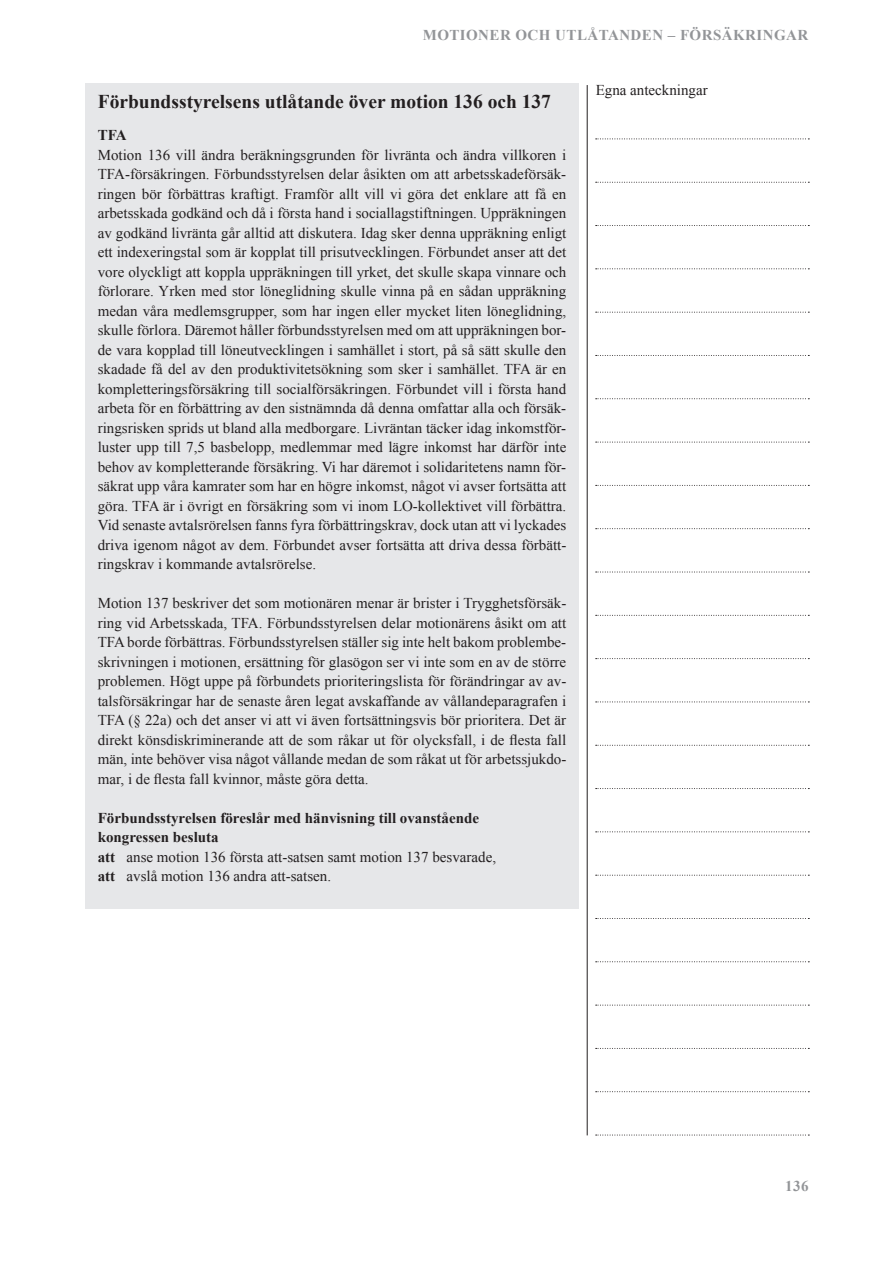
<style>
.page{position:relative;width:893px;height:1263px;background:#fff}
.page>*{position:absolute;margin:0;border:0;box-sizing:border-box;transform-origin:0 0}
.t1{font:700 19.5px "Times New Roman";color:#231f20}
.t2{font:15px/19.5px "Times New Roman";color:#231f20;text-align:justify}
.t3{font:700 15px "Times New Roman";letter-spacing:.03em;color:#939598}
.t4{font:700 15px "Times New Roman";color:#231f20}
.s1{font-weight:700}
</style>
<div class="page">
<hr style="left:587px;top:85px;width:1px;height:1050px;background:#231f20">
<svg style="left:596px;top:139px;width:213px;height:1px"></svg>
<svg style="left:596px;top:182px;width:213px;height:1px"></svg>
<svg style="left:596px;top:225px;width:213px;height:1px"></svg>
<svg style="left:596px;top:268px;width:213px;height:1px"></svg>
<svg style="left:596px;top:312px;width:213px;height:1px"></svg>
<svg style="left:596px;top:355px;width:213px;height:1px"></svg>
<svg style="left:596px;top:398px;width:213px;height:1px"></svg>
<svg style="left:596px;top:442px;width:213px;height:1px"></svg>
<svg style="left:596px;top:485px;width:213px;height:1px"></svg>
<svg style="left:596px;top:528px;width:213px;height:1px"></svg>
<svg style="left:596px;top:572px;width:213px;height:1px"></svg>
<svg style="left:596px;top:615px;width:213px;height:1px"></svg>
<svg style="left:596px;top:658px;width:213px;height:1px"></svg>
<svg style="left:596px;top:701px;width:213px;height:1px"></svg>
<svg style="left:596px;top:745px;width:213px;height:1px"></svg>
<svg style="left:596px;top:788px;width:213px;height:1px"></svg>
<svg style="left:596px;top:831px;width:213px;height:1px"></svg>
<svg style="left:596px;top:875px;width:213px;height:1px"></svg>
<svg style="left:596px;top:918px;width:213px;height:1px"></svg>
<svg style="left:596px;top:961px;width:213px;height:1px"></svg>
<svg style="left:596px;top:1005px;width:213px;height:1px"></svg>
<svg style="left:596px;top:1048px;width:213px;height:1px"></svg>
<svg style="left:596px;top:1091px;width:213px;height:1px"></svg>
<svg style="left:596px;top:1135px;width:213px;height:1px"></svg>
<div style="left:85px;top:83px;width:494px;height:826px;background:#e6e7e9"></div>
<p class="t3" style="left:423px;top:25px;width:387px">MOTIONER OCH UTLÅTANDEN – FÖRSÄKRINGAR</p>
<h1 class="t1" style="left:98px;top:88px;width:455px">Förbundsstyrelsens utlåtande över motion 136 och 137</h1>
<p class="t4" style="left:98px;top:125px;width:30px">TFA</p>
<p class="t2" style="left:98px;top:145px;width:470px">Motion 136 vill ändra beräkningsgrunden för livränta och ändra villkoren i TFA-försäkringen. Förbundsstyrelsen delar åsikten om att arbetsskadeförsäk&shy;ringen bör förbättras kraftigt. Framför allt vill vi göra det enklare att få en arbetsskada godkänd och då i första hand i sociallagstiftningen. Uppräkningen av godkänd livränta går alltid att diskutera. Idag sker denna uppräkning enligt ett indexeringstal som är kopplat till prisutvecklingen. Förbundet anser att det vore olyckligt att koppla uppräkningen till yrket, det skulle skapa vinnare och förlorare. Yrken med stor löneglidning skulle vinna på en sådan uppräkning medan våra medlemsgrupper, som har ingen eller mycket liten löneglidning, skulle förlora. Däremot håller förbundsstyrelsen med om att uppräkningen bor&shy;de vara kopplad till löneutvecklingen i samhället i stort, på så sätt skulle den skadade få del av den produktivitetsökning som sker i samhället. TFA är en kompletteringsförsäkring till socialförsäkringen. Förbundet vill i första hand arbeta för en förbättring av den sistnämnda då denna omfattar alla och försäk&shy;ringsrisken sprids ut bland alla medborgare. Livräntan täcker idag inkomstför&shy;luster upp till 7,5 basbelopp, medlemmar med lägre inkomst har därför inte behov av kompletterande försäkring. Vi har däremot i solidaritetens namn för&shy;säkrat upp våra kamrater som har en högre inkomst, något vi avser fortsätta att göra. TFA är i övrigt en försäkring som vi inom LO-kollektivet vill förbättra.<br>Vid senaste avtalsrörelsen fanns fyra förbättringskrav, dock utan att vi lyckades driva igenom något av dem. Förbundet avser fortsätta att driva dessa förbätt&shy;ringskrav i kommande avtalsrörelse.</p>
<p class="t2" style="left:98px;top:593px;width:470px">Motion 137 beskriver det som motionären menar är brister i Trygghetsförsäk&shy;ring vid Arbetsskada, TFA. Förbundsstyrelsen delar motionärens åsikt om att TFA borde förbättras. Förbundsstyrelsen ställer sig inte helt bakom problembe&shy;skrivningen i motionen, ersättning för glasögon ser vi inte som en av de större problemen. Högt uppe på förbundets prioriteringslista för förändringar av av&shy;talsförsäkringar har de senaste åren legat avskaffande av vållandeparagrafen i TFA (§ 22a) och det anser vi att vi även fortsättningsvis bör prioritera. Det är direkt könsdiskriminerande att de som råkar ut för olycksfall, i de flesta fall män, inte behöver visa något vållande medan de som råkat ut för arbetssjukdo&shy;mar, i de flesta fall kvinnor, måste göra detta.</p>
<p class="t2" style="left:98px;top:808px;width:400px;text-align:left"><span class="s1">Förbundsstyrelsen föreslår med hänvisning till ovanstående kongressen besluta<br>att</span> anse motion 136 första att-satsen samt motion 137 besvarade, <span class="s1">att</span> avslå motion 136 andra att-satsen.</p>
<p class="t2" style="left:596px;top:80px;width:114px">Egna anteckningar</p>
<p class="t3" style="left:785px;top:1175px;width:25px">136</p>
</div>
